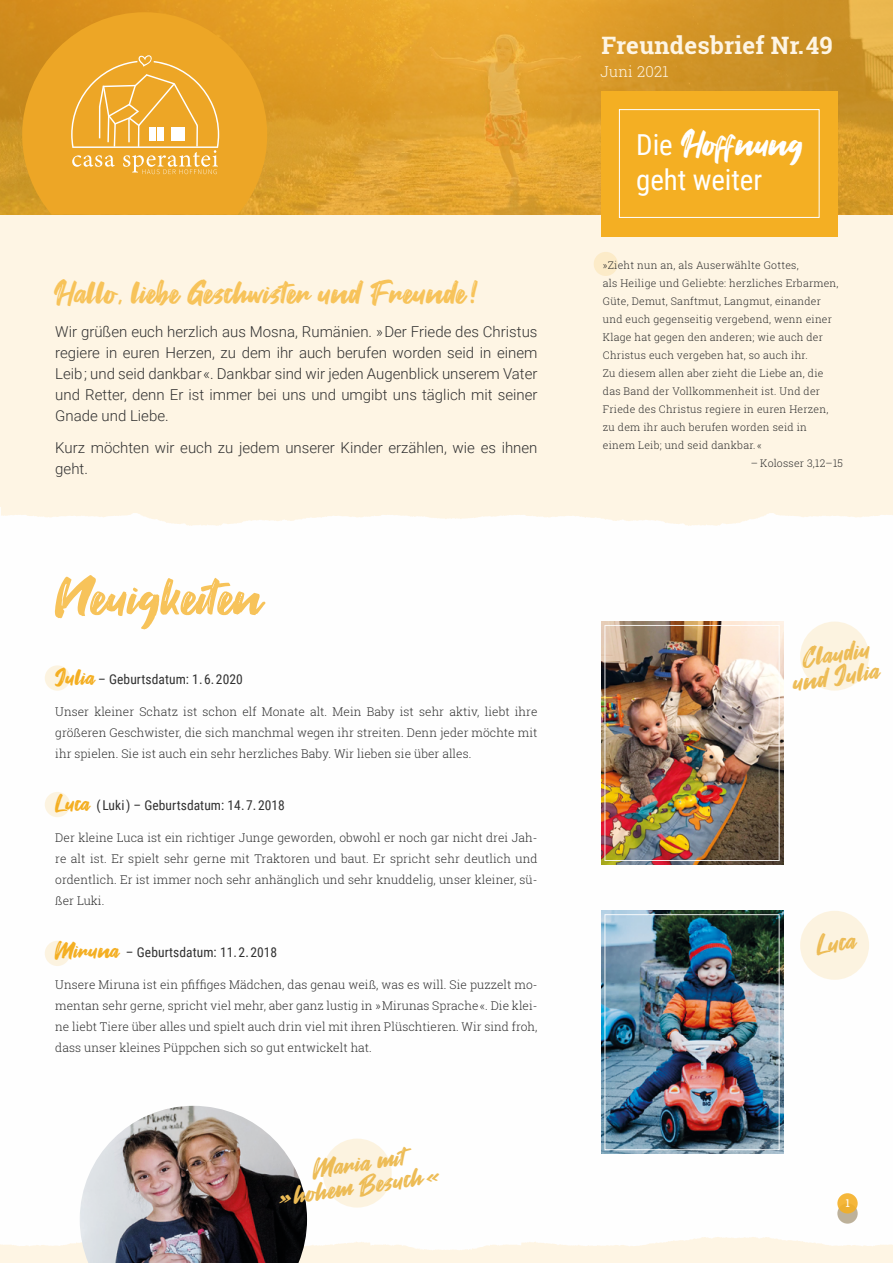
<style>
.page{position:relative;width:893px;height:1263px;background:#fff}
.page>*{position:absolute;margin:0;border:0;box-sizing:border-box;transform-origin:0 0}
.t1{font:51px "Fontjek";letter-spacing:.015em;color:#f7c35a}
.t2{font:34.5px "Fontjek";letter-spacing:.01em;color:#fff}
.t3{font:31.5px "Fontjek";letter-spacing:.015em;color:#f7c35a}
.t4{font:28.95px "Roboto Condensed";letter-spacing:-.005em;color:#fff}
.t5{font:25.5px/22.5px "Fontjek";color:#edbc56;text-align:center}
.t6{font:700 24px "Roboto Slab";letter-spacing:.01em;color:#fef5e4}
.t7{font:300 15px/21px "Roboto";color:#313131;text-align:justify}
.t8{font:300 15px "Roboto Slab";letter-spacing:.015em;color:#fef5e4}
.t9{font:13.5px "Roboto Condensed";letter-spacing:.005em;color:#313131}
.t10{font:300 12px/21px "Roboto Slab";letter-spacing:.005em;color:#313131;text-align:justify}
.t11{font:10.95px "Roboto Slab";color:#fff}
.t12{font:300 10.5px/18px "Roboto Slab";letter-spacing:.02em;color:#2f2f2f}
.s1{font-family:"Fontjek";font-size:22.5px;color:#f4af23}
.s2{font-family:"Roboto Condensed";font-size:28.95px}
</style>
<div class="page">
<div style="left:45px;top:792px;width:25px;height:25px;background:#fcf3e0;border-radius:50%"></div>
<div style="left:45px;top:665px;width:25px;height:26px;background:#fcf3e0;border-radius:50%"></div>
<svg style="left:1px;top:507px;width:892px;height:19px"></svg>
<div style="left:1px;top:215px;width:892px;height:292px;background:#fef5e4"></div>
<svg style="left:0;top:0;width:893px;height:215px;background:#dd9e2c"></svg>
<svg style="left:22px;top:12px;width:245px;height:203px;background:#e7a124"></svg>
<div style="left:594px;top:252px;width:24px;height:24px;background:#fcebc8;border-radius:50%"></div>
<div style="left:601px;top:91px;width:237px;height:145px;background:#f4af23"></div>
<div style="left:619px;top:109px;width:201px;height:109px;border:1px solid #fff"></div>
<img style="left:601px;top:621px;width:182px;height:243px">
<div style="left:604px;top:625px;width:176px;height:236px;border:1px solid #fff"></div>
<img style="left:601px;top:911px;width:182px;height:242px">
<div style="left:604px;top:914px;width:176px;height:236px;border:1px solid #fff"></div>
<svg style="left:837px;top:1203px;width:21px;height:21px"></svg>
<div style="left:837px;top:1193px;width:21px;height:20px;background:#f5b73b;border-radius:50%"></div>
<svg style="left:0;top:1237px;width:893px;height:26px"></svg>
<svg style="left:71px;top:55px;width:148px;height:119px;background:#efb143"></svg>
<div style="left:800px;top:911px;width:69px;height:69px;background:#fcf3e0;border-radius:50%"></div>
<img style="left:80px;top:1106px;width:227px;height:157px">
<div style="left:323px;top:1138px;width:69px;height:69px;background:#fcf3e0;border-radius:50%"></div>
<div style="left:800px;top:621px;width:69px;height:70px;background:#fcf3e0;border-radius:50%"></div>
<h3 class="t3" style="left:55px;top:273px;width:424px">Hallo, liebe Geschwister und Freunde!</h3>
<p class="t7" style="left:55px;top:321px;width:484px">Wir grüßen euch herzlich aus Mosna, Rumänien. » Der Friede des Christus regiere in euren Herzen, zu dem ihr auch berufen worden seid in einem Leib; und seid dankbar«. Dankbar sind wir jeden Augenblick unserem Vater und Retter, denn Er ist immer bei uns und umgibt uns täglich mit seiner Gnade und Liebe.</p>
<p class="t7" style="left:55px;top:436px;width:484px">Kurz möchten wir euch zu jedem unserer Kinder erzählen, wie es ihnen geht.</p>
<h1 class="t1" style="left:55px;top:565px;width:209px">Neuigkeiten</h1>
<p class="t9" style="left:55px;top:670px;width:189px"><span class="s1">Julia</span> – Geburtsdatum: 1.6.2020</p>
<p class="t10" style="left:55px;top:700px;width:484px">Unser kleiner Schatz ist schon elf Monate alt. Mein Baby ist sehr aktiv, liebt ihre größeren Geschwister, die sich manchmal wegen ihr streiten. Denn jeder möchte mit ihr spielen. Sie ist auch ein sehr herzliches Baby. Wir lieben sie über alles.</p>
<p class="t9" style="left:55px;top:796px;width:231px"><span class="s1">Luca</span> ( Luki ) – Geburtsdatum: 14.7.2018</p>
<p class="t10" style="left:55px;top:826px;width:484px">Der kleine Luca ist ein richtiger Junge geworden, obwohl er noch gar nicht drei Jah&shy;re alt ist. Er spielt sehr gerne mit Traktoren und baut. Er spricht sehr deutlich und ordentlich. Er ist immer noch sehr anhänglich und sehr knuddelig, unser kleiner, sü&shy;ßer Luki.</p>
<p class="t9" style="left:55px;top:943px;width:224px"><span class="s1">Miruna</span> – Geburtsdatum: 11.2.2018</p>
<p class="t10" style="left:55px;top:973px;width:484px">Unsere Miruna ist ein pfiffiges Mädchen, das genau weiß, was es will. Sie puzzelt mo&shy;mentan sehr gerne, spricht viel mehr, aber ganz lustig in »Mirunas Sprache «. Die klei&shy;ne liebt Tiere über alles und spielt auch drin viel mit ihren Plüschtieren. Wir sind froh, dass unser kleines Püppchen sich so gut entwickelt hat.</p>
<h3 class="t5" style="left:272px;top:1164px;width:165px;rotate:-8deg">Maria mit »hohem Besuch«</h3>
<h3 class="t6" style="left:601px;top:29px;width:233px">Freundesbrief Nr. 49</h3>
<p class="t8" style="left:600px;top:61px;width:69px">Juni 2021</p>
<h2 class="t2" style="left:636px;top:122px;width:168px"><span class="s2">Die</span> Hoffnung</h2>
<h3 class="t4" style="left:636px;top:159px;width:127px">geht weiter</h3>
<p class="t12" style="left:603px;top:256px;width:237px">»Zieht nun an, als Auserwählte Gottes,<br>als Heilige und Geliebte: herzliches Erbarmen, Güte, Demut, Sanftmut, Langmut, einander und euch gegenseitig vergebend, wenn einer Klage hat gegen den anderen; wie auch der Christus euch vergeben hat, so auch ihr.<br>Zu diesem allen aber zieht die Liebe an, die das Band der Vollkommenheit ist. Und der Friede des Christus regiere in euren Herzen, zu dem ihr auch berufen worden seid in einem Leib; und seid dankbar. «</p>
<p class="t12" style="left:751px;top:454px;width:94px">– Kolosser 3,12–15</p>
<h3 class="t5" style="left:787px;top:649px;width:89px;rotate:-8deg">Claudiu und Julia</h3>
<h3 class="t5" style="left:814px;top:935px;width:42px;rotate:-8deg">Luca</h3>
<p class="t11" style="left:845px;top:1196px;width:6px">1</p>
</div>
